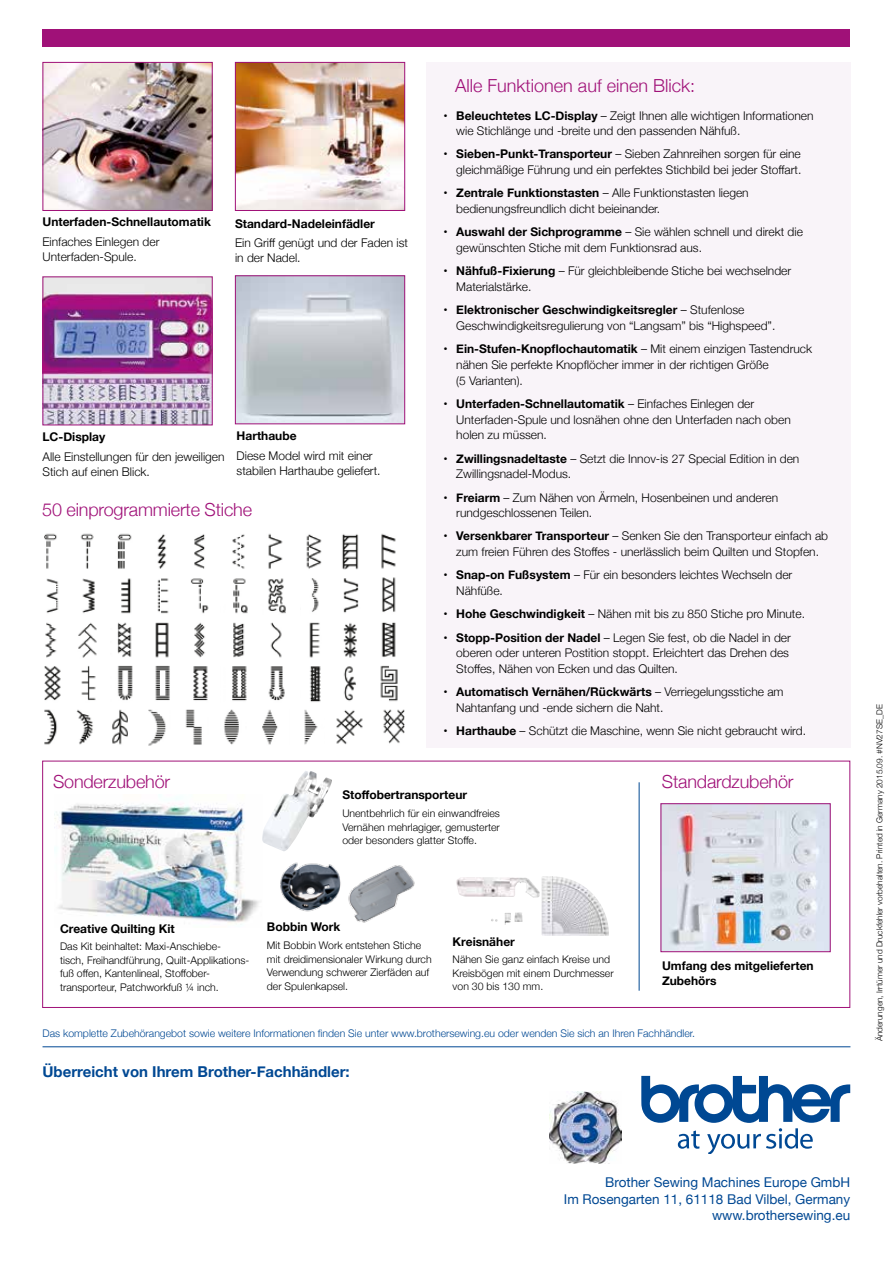
<style>
.page{position:relative;width:893px;height:1263px;background:#fff}
.page>*{position:absolute;margin:0;border:0;box-sizing:border-box;transform-origin:0 0}
.t1{font:300 18px "Helvetica Neue";letter-spacing:-.01em;color:#a01178}
.t2{font:700 15px "Helvetica Neue";color:#004893}
.t3{font:13.5px/16.5px "Helvetica Neue";color:#004893;text-align:right}
.t4{font:300 12px/15.8px "Helvetica Neue";color:#000}
.t5{font:700 12px/15px "Helvetica Neue";color:#000}
.t6{font:300 10.5px/13.5px "Helvetica Neue";color:#000}
.t7{font:300 10.5px "Helvetica Neue";color:#004893}
.t8{font:300 8.25px "Helvetica Neue";color:#000}
.s1{font-weight:700}
</style>
<div class="page">
<div style="left:42px;top:761px;width:808px;height:247px;border:1px solid #a01178"></div>
<img style="left:237px;top:64px;width:166px;height:145px">
<div style="left:235px;top:62px;width:170px;height:149px;border:1px solid #a01178"></div>
<img style="left:45px;top:278px;width:166px;height:145px">
<div style="left:43px;top:276px;width:170px;height:149px;border:1px solid #a01178"></div>
<div style="left:426px;top:62px;width:424px;height:686px;background:#f9f4f9"></div>
<img style="left:662px;top:805px;width:167px;height:145px">
<div style="left:660px;top:803px;width:171px;height:149px;border:1px solid #a01178"></div>
<img style="left:456px;top:876px;width:153px;height:60px">
<img style="left:280px;top:862px;width:135px;height:61px">
<svg style="left:641px;top:1076px;width:209px;height:77px"></svg>
<hr style="left:43px;top:1046px;width:807px;height:1px;background:#004893">
<img style="left:550px;top:1091px;width:72px;height:72px">
<img style="left:237px;top:277px;width:166px;height:145px">
<div style="left:235px;top:275px;width:170px;height:149px;border:1px solid #a01178"></div>
<img style="left:45px;top:64px;width:166px;height:145px">
<div style="left:43px;top:62px;width:170px;height:149px;border:1px solid #a01178"></div>
<hr style="left:639px;top:782px;width:1px;height:209px;background:#004893">
<div style="left:43px;top:29px;width:807px;height:17px;background:#a01178"></div>
<img style="left:54px;top:798px;width:205px;height:125px">
<img style="left:262px;top:771px;width:70px;height:80px">
<img style="left:44px;top:533px;width:17px;height:212px">
<img style="left:76px;top:533px;width:21px;height:212px">
<img style="left:112px;top:533px;width:21px;height:212px">
<img style="left:148px;top:534px;width:22px;height:212px">
<img style="left:185px;top:534px;width:24px;height:211px">
<img style="left:224px;top:534px;width:24px;height:211px">
<img style="left:262px;top:533px;width:24px;height:212px">
<img style="left:304px;top:534px;width:18px;height:211px">
<img style="left:336px;top:534px;width:27px;height:211px">
<img style="left:380px;top:533px;width:25px;height:211px">
<p class="t5" style="left:43px;top:215px;width:170px">Unterfaden-Schnellautomatik</p>
<p class="t4" style="left:43px;top:233px;width:118px;line-height:15px">Einfaches Einlegen der<br>Unterfaden-Spule.</p>
<p class="t5" style="left:235px;top:216px;width:141px">Standard-Nadeleinfädler</p>
<p class="t4" style="left:235px;top:235px;width:175px;line-height:15px">Ein Griff genügt und der Faden ist in der Nadel.</p>
<p class="t5" style="left:43px;top:430px;width:64px">LC-Display</p>
<p class="t4" style="left:43px;top:448px;width:184px;line-height:15px">Alle Einstellungen für den jeweiligen<br>Stich auf einen Blick.</p>
<p class="t5" style="left:237px;top:429px;width:62px">Harthaube</p>
<p class="t4" style="left:237px;top:447px;width:146px;line-height:15px">Diese Model wird mit einer stabilen Harthaube geliefert.</p>
<h1 class="t1" style="left:42px;top:495px;width:211px">50 einprogrammierte Stiche</h1>
<h1 class="t1" style="left:53px;top:767px;width:119px">Sonderzubehör</h1>
<h1 class="t1" style="left:455px;top:71px;width:241px">Alle Funktionen auf einen Blick:</h1>
<p class="t4" style="left:456px;top:107px;width:359px;text-indent:-13px"><span class="s1">• Beleuchtetes LC-Display</span> – Zeigt Ihnen alle wichtigen Informationen wie Stichlänge und -breite und den passenden Nähfuß.</p>
<p class="t4" style="left:443px;top:146px;width:359px;text-align:right"><span class="s1">• Sieben-Punkt-Transporteur</span> – Sieben Zahnreihen sorgen für eine gleichmäßige Führung und ein perfektes Stichbild bei jeder Stoffart.</p>
<p class="t4" style="left:456px;top:185px;width:294px;text-indent:-13px"><span class="s1">• Zentrale Funktionstasten</span> – Alle Funktionstasten liegen bedienungsfreundlich dicht beieinander.</p>
<p class="t4" style="left:456px;top:223px;width:348px;text-indent:-13px"><span class="s1">• Auswahl der Sichprogramme</span> – Sie wählen schnell und direkt die gewünschten Stiche mit dem Funktionsrad aus.</p>
<p class="t4" style="left:456px;top:262px;width:336px;text-indent:-13px"><span class="s1">• Nähfuß-Fixierung</span> – Für gleichbleibende Stiche bei wechselnder<br>Materialstärke.</p>
<p class="t4" style="left:456px;top:301px;width:321px;text-indent:-13px"><span class="s1">• Elektronischer Geschwindigkeitsregler</span> – Stufenlose<br>Geschwindigkeitsregulierung von “Langsam” bis “Highspeed”.</p>
<p class="t4" style="left:456px;top:340px;width:357px;text-indent:-13px"><span class="s1">• Ein-Stufen-Knopflochautomatik</span> – Mit einem einzigen Tastendruck nähen Sie perfekte Knopflöcher immer in der richtigen Größe<br>(5 Varianten).</p>
<p class="t4" style="left:456px;top:395px;width:336px;text-indent:-13px"><span class="s1">• Unterfaden-Schnellautomatik</span> – Einfaches Einlegen der<br>Unterfaden-Spule und losnähen ohne den Unterfaden nach oben holen zu müssen.</p>
<p class="t4" style="left:456px;top:450px;width:345px;text-indent:-13px"><span class="s1">• Zwillingsnadeltaste</span> – Setzt die Innov-is 27 Special Edition in den<br>Zwillingsnadel-Modus.</p>
<p class="t4" style="left:456px;top:489px;width:323px;text-indent:-13px"><span class="s1">• Freiarm</span> – Zum Nähen von Ärmeln, Hosenbeinen und anderen rundgeschlossenen Teilen.</p>
<p class="t4" style="left:443px;top:528px;width:386px;text-align:center"><span class="s1">• Versenkbarer Transporteur</span> – Senken Sie den Transporteur einfach ab zum freien Führen des Stoffes - unerlässlich beim Quilten und Stopfen.</p>
<p class="t4" style="left:456px;top:567px;width:338px;text-indent:-13px"><span class="s1">• Snap-on Fußsystem</span> – Für ein besonders leichtes Wechseln der<br>Nähfüße.</p>
<p class="t4" style="left:443px;top:605px;width:363px"><span class="s1">• Hohe Geschwindigkeit</span> – Nähen mit bis zu 850 Stiche pro Minute.</p>
<p class="t4" style="left:456px;top:629px;width:336px;text-indent:-13px"><span class="s1">• Stopp-Position der Nadel</span> – Legen Sie fest, ob die Nadel in der oberen oder unteren Postition stoppt. Erleichtert das Drehen des<br>Stoffes, Nähen von Ecken und das Quilten.</p>
<p class="t4" style="left:456px;top:683px;width:329px;text-indent:-13px"><span class="s1">• Automatisch Vernähen/Rückwärts</span> – Verriegelungsstiche am<br>Nahtanfang und -ende sichern die Naht.</p>
<p class="t4" style="left:443px;top:722px;width:364px"><span class="s1">• Harthaube</span> – Schützt die Maschine, wenn Sie nicht gebraucht wird.</p>
<h1 class="t1" style="left:662px;top:767px;width:133px">Standardzubehör</h1>
<p class="t5" style="left:342px;top:788px;width:126px">Stoffobertransporteur</p>
<p class="t6" style="left:342px;top:806px;width:159px;text-align:justify">Unentbehrlich für ein einwandfreies Vernähen mehrlagiger, gemusterter oder besonders glatter Stoffe.</p>
<p class="t5" style="left:60px;top:921px;width:116px">Creative Quilting Kit</p>
<p class="t6" style="left:60px;top:939px;width:191px">Das Kit beinhaltet: Maxi-Anschiebe-<br>tisch, Freihandführung, Quilt-Applikations&shy;fuß offen, Kantenlineal, Stoffober&shy;transporteur, Patchworkfuß ¼ inch.</p>
<p class="t5" style="left:267px;top:920px;width:75px">Bobbin Work</p>
<p class="t6" style="left:267px;top:938px;width:166px">Mit Bobbin Work entstehen Stiche mit dreidimensionaler Wirkung durch<br>Verwendung schwerer Zierfäden auf der Spulenkapsel.</p>
<p class="t5" style="left:453px;top:934px;width:64px">Kreisnäher</p>
<p class="t6" style="left:453px;top:952px;width:163px">Nähen Sie ganz einfach Kreise und<br>Kreisbögen mit einem Durchmesser von 30 bis 130 mm.</p>
<p class="t5" style="left:662px;top:958px;width:153px">Umfang des mitgelieferten<br>Zubehörs</p>
<p class="t7" style="left:43px;top:1025px;width:654px">Das komplette Zubehörangebot sowie weitere Informationen finden Sie unter www.brothersewing.eu oder wenden Sie sich an Ihren Fachhändler.</p>
<p class="t2" style="left:43px;top:1059px;width:309px">Überreicht von Ihrem Brother-Fachhändler:</p>
<p class="t8" style="left:873px;top:1041px;width:338px;rotate:-90deg">Änderungen, Irrtümer und Druckfehler vorbehalten. Printed in Germany 2015.09. #NV27SE_DE</p>
<p class="t3" style="left:564px;top:1175px;width:288px">Brother Sewing Machines Europe GmbH<br>Im Rosengarten 11, 61118 Bad Vilbel, Germany www.brothersewing.eu</p>
</div>
